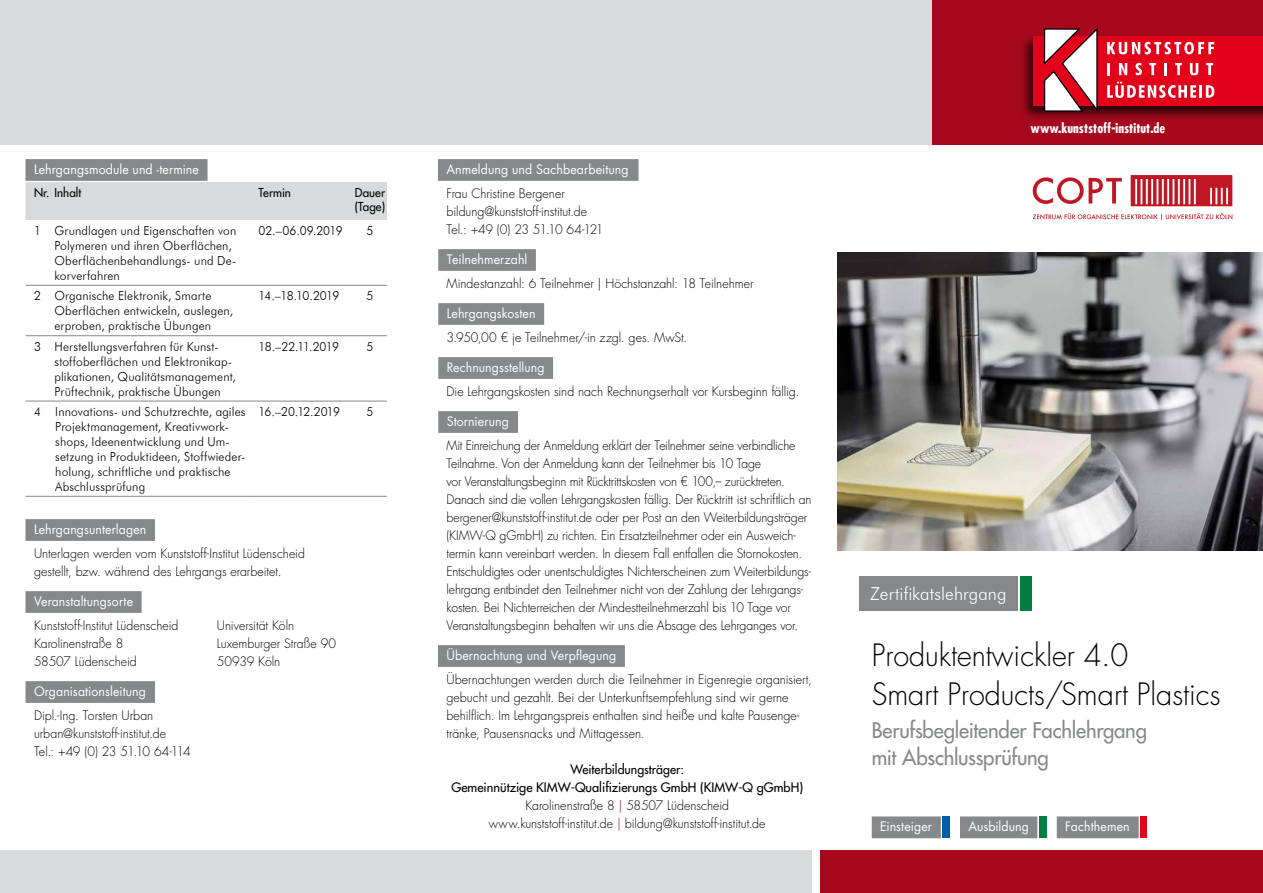
<style>
.page{position:relative;width:1263px;height:893px;background:#fff}
.page>*{position:absolute;margin:0;border:0;box-sizing:border-box;transform-origin:0 0}
.t1{font:300 30px/39px "Futura";color:#000;scale:.96 1}
.t2{font:500 21px/27px "Futura CE";letter-spacing:-.01em;color:#86888a}
.t3{font:300 18px "Futura BT";letter-spacing:.005em;color:#fff}
.t4{font:700 condensed 13.5px "Futura";color:#fff}
.t5{font:300 12.75px/18px "Futura Std";letter-spacing:-.005em;color:#000}
.t6{font:300 12.75px/18px "Futura Std";letter-spacing:-.005em;color:#000;scale:.96 1}
.t7{font:12.75px "Futura CE";letter-spacing:.005em;color:#fff}
.t8{font:300 12.45px/15px "Futura BT";letter-spacing:.015em;color:#000}
.t9{font:300 12.45px "Futura BT";letter-spacing:-.055em;color:#000}
.t10{font:300 12.45px "Futura BT";letter-spacing:-.06em;color:#000}
.t11{font:500 12px/14.4px "Futura CE";letter-spacing:.005em;color:#000}
.s1{font-weight:500}
.s2{color:#a6091e}
</style>
<div class="page">
<div style="left:932px;top:0;width:331px;height:145px;background:#a6091e"></div>
<div style="left:1020px;top:33px;width:243px;height:88px;background:#000;opacity:.75"></div>
<div style="left:1033px;top:36px;width:230px;height:70px;background:#e2001a"></div>
<svg style="left:1043px;top:27px;width:55px;height:87px"></svg>
<svg style="left:1107px;top:63px;width:3px;height:12px"></svg>
<svg style="left:1119px;top:63px;width:8px;height:12px"></svg>
<svg style="left:1135px;top:63px;width:7px;height:12px"></svg>
<svg style="left:1149px;top:63px;width:7px;height:12px"></svg>
<svg style="left:1164px;top:63px;width:3px;height:12px"></svg>
<svg style="left:1175px;top:63px;width:7px;height:12px"></svg>
<svg style="left:1190px;top:63px;width:8px;height:12px"></svg>
<svg style="left:1206px;top:63px;width:7px;height:12px"></svg>
<svg style="left:1107px;top:42px;width:107px;height:12px"></svg>
<svg style="left:1107px;top:82px;width:107px;height:16px"></svg>
<div style="left:0;top:0;width:932px;height:145px;background:#d9dadb"></div>
<div style="left:821px;top:850px;width:442px;height:43px;background:#a6091e"></div>
<div style="left:0;top:850px;width:812px;height:43px;background:#d9dadb"></div>
<img style="left:838px;top:252px;width:425px;height:299px">
<svg style="left:1033px;top:177px;width:89px;height:27px"></svg>
<svg style="left:1033px;top:213px;width:199px;height:7px"></svg>
<svg style="left:1131px;top:175px;width:101px;height:31px;background:#ce4a53"></svg>
<div style="left:859px;top:576px;width:159px;height:34px;background:#86888a"></div>
<div style="left:1020px;top:576px;width:11px;height:34px;background:#007d40"></div>
<div style="left:26px;top:182px;width:361px;height:38px;background:#d9dadb"></div>
<svg style="left:26px;top:335px;width:25px;height:1px"></svg>
<hr style="left:51px;top:335px;width:204px;height:1px;background:#86888a">
<hr style="left:255px;top:335px;width:98px;height:1px;background:#86888a">
<hr style="left:353px;top:335px;width:34px;height:1px;background:#86888a">
<svg style="left:26px;top:401px;width:25px;height:1px"></svg>
<hr style="left:51px;top:401px;width:204px;height:1px;background:#86888a">
<hr style="left:255px;top:401px;width:98px;height:1px;background:#86888a">
<hr style="left:353px;top:401px;width:34px;height:1px;background:#86888a">
<svg style="left:26px;top:496px;width:25px;height:1px"></svg>
<hr style="left:51px;top:496px;width:204px;height:1px;background:#86888a">
<hr style="left:255px;top:496px;width:98px;height:1px;background:#86888a">
<hr style="left:353px;top:496px;width:34px;height:1px;background:#86888a">
<svg style="left:26px;top:285px;width:25px;height:1px"></svg>
<hr style="left:51px;top:285px;width:204px;height:1px;background:#86888a">
<hr style="left:255px;top:285px;width:98px;height:1px;background:#86888a">
<hr style="left:353px;top:285px;width:34px;height:1px;background:#86888a">
<div style="left:26px;top:159px;width:181px;height:22px;background:#86888a"></div>
<div style="left:26px;top:519px;width:129px;height:22px;background:#86888a"></div>
<div style="left:26px;top:591px;width:116px;height:22px;background:#86888a"></div>
<div style="left:26px;top:681px;width:129px;height:22px;background:#86888a"></div>
<div style="left:438px;top:159px;width:200px;height:22px;background:#86888a"></div>
<div style="left:438px;top:249px;width:98px;height:22px;background:#86888a"></div>
<div style="left:438px;top:303px;width:106px;height:22px;background:#86888a"></div>
<div style="left:438px;top:357px;width:115px;height:22px;background:#86888a"></div>
<div style="left:438px;top:411px;width:80px;height:22px;background:#86888a"></div>
<div style="left:438px;top:645px;width:187px;height:22px;background:#86888a"></div>
<div style="left:872px;top:816px;width:69px;height:22px;background:#86888a"></div>
<div style="left:942px;top:816px;width:8px;height:22px;background:#005da8"></div>
<div style="left:960px;top:816px;width:77px;height:22px;background:#86888a"></div>
<div style="left:1039px;top:816px;width:7px;height:22px;background:#007d40"></div>
<div style="left:1057px;top:816px;width:82px;height:22px;background:#86888a"></div>
<div style="left:1140px;top:816px;width:7px;height:22px;background:#e2001a"></div>
<p class="t7" style="left:34px;top:161px;width:166px">Lehrgangsmodule und -termine</p>
<p class="t11" style="left:34px;top:185px;width:49px">Nr. Inhalt</p>
<p class="t11" style="left:259px;top:185px;width:34px">Termin</p>
<p class="t11" style="left:355px;top:185px;width:32px">Dauer (Tage)</p>
<p class="t8" style="left:54px;top:223px;width:183px;text-indent:-20px">1 Grundlagen und Eigenschaften von<br>Polymeren und ihren Oberflächen,<br>Oberflächenbehandlungs- und De&shy;korverfahren</p>
<p class="t8" style="left:259px;top:223px;width:86px">02.–06.09.2019</p>
<p class="t8" style="left:366px;top:223px;width:8px">5</p>
<p class="t8" style="left:54px;top:288px;width:180px;text-indent:-20px">2 Organische Elektronik, Smarte<br>Oberflächen entwickeln, auslegen, erproben, praktische Übungen</p>
<p class="t9" style="left:259px;top:288px;width:82px">14.–18.10.2019</p>
<p class="t8" style="left:366px;top:288px;width:8px">5</p>
<p class="t8" style="left:54px;top:339px;width:183px;text-indent:-20px">3 Herstellungsverfahren für Kunst&shy;stoffoberflächen und Elektronikap&shy;plikationen, Qualitätsmanagement, Prüftechnik, praktische Übungen</p>
<p class="t9" style="left:259px;top:339px;width:82px">18.–22.11.2019</p>
<p class="t8" style="left:366px;top:339px;width:8px">5</p>
<p class="t8" style="left:55px;top:404px;width:192px;text-indent:-21px">4 Innovations- und Schutzrechte, agiles Projektmanagement, Kreativwork&shy;shops, Ideenentwicklung und Um&shy;setzung in Produktideen, Stoffwieder&shy;holung, schriftliche und praktische Abschlussprüfung</p>
<p class="t10" style="left:259px;top:404px;width:83px">16.–20.12.2019</p>
<p class="t8" style="left:366px;top:404px;width:8px">5</p>
<p class="t7" style="left:34px;top:521px;width:114px">Lehrgangsunterlagen</p>
<p class="t5" style="left:34px;top:545px;width:272px">Unterlagen werden vom Kunststoff-Institut Lüdenscheid gestellt, bzw. während des Lehrgangs erarbeitet.</p>
<p class="t5" style="left:34px;top:617px;width:146px">Kunststoff-Institut Lüdenscheid</p>
<p class="t5" style="left:217px;top:617px;width:79px">Universität Köln</p>
<p class="t5" style="left:34px;top:635px;width:91px">Karolinenstraße 8</p>
<p class="t5" style="left:217px;top:635px;width:121px">Luxemburger Straße 90</p>
<p class="t5" style="left:34px;top:653px;width:104px">58507 Lüdenscheid</p>
<p class="t5" style="left:217px;top:653px;width:65px">50939 Köln</p>
<p class="t7" style="left:34px;top:593px;width:101px">Veranstaltungsorte</p>
<p class="t7" style="left:34px;top:683px;width:113px">Organisationsleitung</p>
<p class="t5" style="left:34px;top:707px;width:158px">Dipl.-Ing. Torsten Urban urban@kunststoff-institut.de<br>Tel.: +49 (0) 23 51.10 64-114</p>
<p class="t7" style="left:446px;top:161px;width:184px">Anmeldung und Sachbearbeitung</p>
<p class="t5" style="left:446px;top:185px;width:159px">Frau Christine Bergener bildung@kunststoff-institut.de<br>Tel.: +49 (0) 23 51.10 64-121</p>
<p class="t7" style="left:447px;top:251px;width:82px">Teilnehmerzahl</p>
<p class="t5" style="left:446px;top:275px;width:309px">Mindestanzahl: 6 Teilnehmer | Höchstanzahl: 18 Teilnehmer</p>
<p class="t7" style="left:447px;top:305px;width:90px">Lehrgangskosten</p>
<p class="t5" style="left:446px;top:329px;width:242px">3.950,00 € je Teilnehmer/-in zzgl. ges. MwSt.</p>
<p class="t5" style="left:446px;top:383px;width:354px">Die Lehrgangskosten sind nach Rechnungserhalt vor Kursbeginn fällig.</p>
<p class="t7" style="left:447px;top:359px;width:99px">Rechnungsstellung</p>
<p class="t7" style="left:447px;top:413px;width:64px">Stornierung</p>
<p class="t6" style="left:446px;top:437px;width:382px">Mit Einreichung der Anmeldung erklärt der Teilnehmer seine verbindliche Teilnahme. Von der Anmeldung kann der Teilnehmer bis 10 Tage<br>vor Veranstaltungsbeginn mit Rücktrittskosten von € 100,– zurücktreten.<br>Danach sind die vollen Lehrgangskosten fällig. Der Rücktritt ist schriftlich an bergener@kunststoff-institut.de oder per Post an den Weiterbildungsträger (KIMW-Q gGmbH) zu richten. Ein Ersatzteilnehmer oder ein Ausweich&shy;termin kann vereinbart werden. In diesem Fall entfallen die Stornokosten.<br>Entschuldigtes oder unentschuldigtes Nichterscheinen zum Weiterbildungs&shy;lehrgang entbindet den Teilnehmer nicht von der Zahlung der Lehrgangs&shy;kosten. Bei Nichterreichen der Mindestteilnehmerzahl bis 10 Tage vor Veranstaltungsbeginn behalten wir uns die Absage des Lehrganges vor.</p>
<p class="t5" style="left:446px;top:671px;width:367px">Übernachtungen werden durch die Teilnehmer in Eigenregie organisiert, gebucht und gezahlt. Bei der Unterkunftsempfehlung sind wir gerne behilflich. Im Lehrgangspreis enthalten sind heiße und kalte Pausenge&shy;tränke, Pausensnacks und Mittagessen.</p>
<p class="t5" style="left:451px;top:761px;width:353px;text-align:center"><span class="s1">Weiterbildungsträger:<br>Gemeinnützige KIMW-Qualifizierungs GmbH (KIMW-Q gGmbH)<br></span>Karolinenstraße 8 <span class="s2">|</span> 58507 Lüdenscheid<br>www.kunststoff-institut.de <span class="s2">|</span> bildung@kunststoff-institut.de</p>
<p class="t7" style="left:446px;top:647px;width:171px">Übernachtung und Verpflegung</p>
<p class="t4" style="left:1031px;top:119px;width:136px">www.kunststoff-institut.de</p>
<h3 class="t3" style="left:870px;top:583px;width:138px">Zertifikatslehrgang</h3>
<h1 class="t1" style="left:872px;top:636px;width:365px">Produktentwickler 4.0<br>Smart Products/Smart Plastics</h1>
<h2 class="t2" style="left:872px;top:716px;width:277px">Berufsbegleitender Fachlehrgang mit Abschlussprüfung</h2>
<p class="t7" style="left:880px;top:818px;width:53px">Einsteiger</p>
<p class="t7" style="left:968px;top:818px;width:62px">Ausbildung</p>
<p class="t7" style="left:1065px;top:818px;width:66px">Fachthemen</p>
</div>
